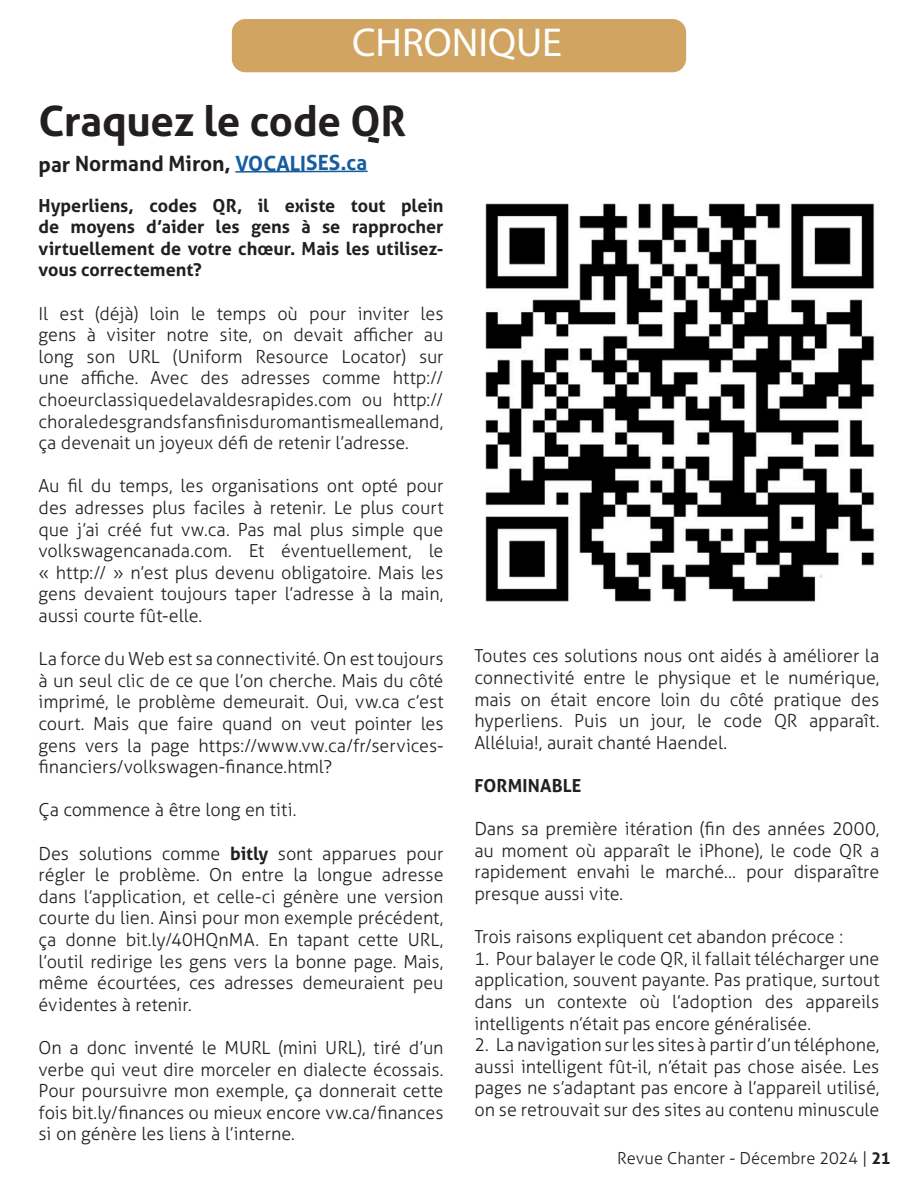
<style>
.page{position:relative;width:918px;height:1188px;background:#fff}
.page>*{position:absolute;margin:0;border:0;box-sizing:border-box;transform-origin:0 0}
.t1{font:700 42px "Aller";letter-spacing:-.005em;color:#231f20}
.Day_-_Date_Header{font:40.5px "Myriad Pro";color:#fff}
.t2{font:700 21px "Aller";letter-spacing:-.005em;color:#231f20}
.t3{font:300 18px/21.6px "Aller";letter-spacing:-.005em;color:#231f20;text-align:justify}
.t4{font:700 18px/21.6px "Aller";color:#231f20;text-align:justify}
.t5{font:300 16.5px "Aller";color:#231f20}
.s1{color:#175d9e}
.s2{font-weight:700}
</style>
<div class="page">
<div style="left:232px;top:19px;width:454px;height:53px;background:#d1a561;border-radius:14px"></div>
<svg style="left:235px;top:170px;width:133px;height:3px"></svg>
<img style="left:485px;top:203px;width:392px;height:399px">
<p class="Day_-_Date_Header" style="left:352px;top:17px;width:212px">CHRONIQUE</p>
<p class="t1" style="left:39px;top:95px;width:369px">Craquez le code QR</p>
<p class="t2" style="left:39px;top:150px;width:331px">par Normand Miron, <span class="s1">VOCALISES.ca</span></p>
<p class="t4" style="left:39px;top:194px;width:406px">Hyperliens, codes QR, il existe tout plein de moyens d’aider les gens à se rapprocher virtuellement de votre chœur. Mais les utilisez&shy;vous correctement?</p>
<p class="t3" style="left:39px;top:302px;width:407px">Il est (déjà) loin le temps où pour inviter les gens à visiter notre site, on devait afficher au long son URL (Uniform Resource Locator) sur une affiche. Avec des adresses comme http:// choeurclassiquedelavaldesrapides.com ou http:// choraledesgrandsfansfinisduromantismeallemand, ça devenait un joyeux défi de retenir l’adresse.</p>
<p class="t3" style="left:39px;top:475px;width:407px">Au fil du temps, les organisations ont opté pour des adresses plus faciles à retenir. Le plus court que j’ai créé fut vw.ca. Pas mal plus simple que volkswagencanada.com. Et éventuellement, le « http:// » n’est plus devenu obligatoire. Mais les gens devaient toujours taper l’adresse à la main, aussi courte fût-elle.</p>
<p class="t3" style="left:39px;top:648px;width:407px">La force du Web est sa connectivité. On est toujours à un seul clic de ce que l’on cherche. Mais du côté imprimé, le problème demeurait. Oui, vw.ca c’est court. Mais que faire quand on veut pointer les gens vers la page https://www.vw.ca/fr/services&shy;financiers/volkswagen-finance.html?</p>
<p class="t3" style="left:39px;top:799px;width:259px">Ça commence à être long en titi.</p>
<p class="t3" style="left:39px;top:842px;width:407px">Des solutions comme <span class="s2">bitly</span> sont apparues pour régler le problème. On entre la longue adresse dans l’application, et celle-ci génère une version courte du lien. Ainsi pour mon exemple précédent, ça donne bit.ly/40HQnMA. En tapant cette URL, l’outil redirige les gens vers la bonne page. Mais, même écourtées, ces adresses demeuraient peu évidentes à retenir.</p>
<p class="t3" style="left:39px;top:1037px;width:407px">On a donc inventé le MURL (mini URL), tiré d’un verbe qui veut dire morceler en dialecte écossais.<br>Pour poursuivre mon exemple, ça donnerait cette fois bit.ly/finances ou mieux encore vw.ca/finances si on génère les liens à l’interne.</p>
<p class="t3" style="left:474px;top:645px;width:406px">Toutes ces solutions nous ont aidés à améliorer la connectivité entre le physique et le numérique, mais on était encore loin du côté pratique des hyperliens. Puis un jour, le code QR apparaît.<br>Alléluia!, aurait chanté Haendel.</p>
<p class="t4" style="left:474px;top:775px;width:108px">FORMINABLE</p>
<p class="t3" style="left:474px;top:818px;width:407px">Dans sa première itération (fin des années 2000, au moment où apparaît le iPhone), le code QR a rapidement envahi le marché… pour disparaître presque aussi vite.</p>
<p class="t3" style="left:474px;top:926px;width:370px">Trois raisons expliquent cet abandon précoce :</p>
<p class="t3" style="left:474px;top:947px;width:407px">1. Pour balayer le code QR, il fallait télécharger une application, souvent payante. Pas pratique, surtout dans un contexte où l’adoption des appareils intelligents n’était pas encore généralisée.</p>
<p class="t3" style="left:474px;top:1034px;width:407px">2. La navigation sur les sites à partir d’un téléphone, aussi intelligent fût-il, n’était pas chose aisée. Les pages ne s’adaptant pas encore à l’appareil utilisé, on se retrouvait sur des sites au contenu minuscule</p>
<p class="t5" style="left:617px;top:1148px;width:275px">Revue Chanter - Décembre 2024 | <span class="s2">21</span></p>
</div>
